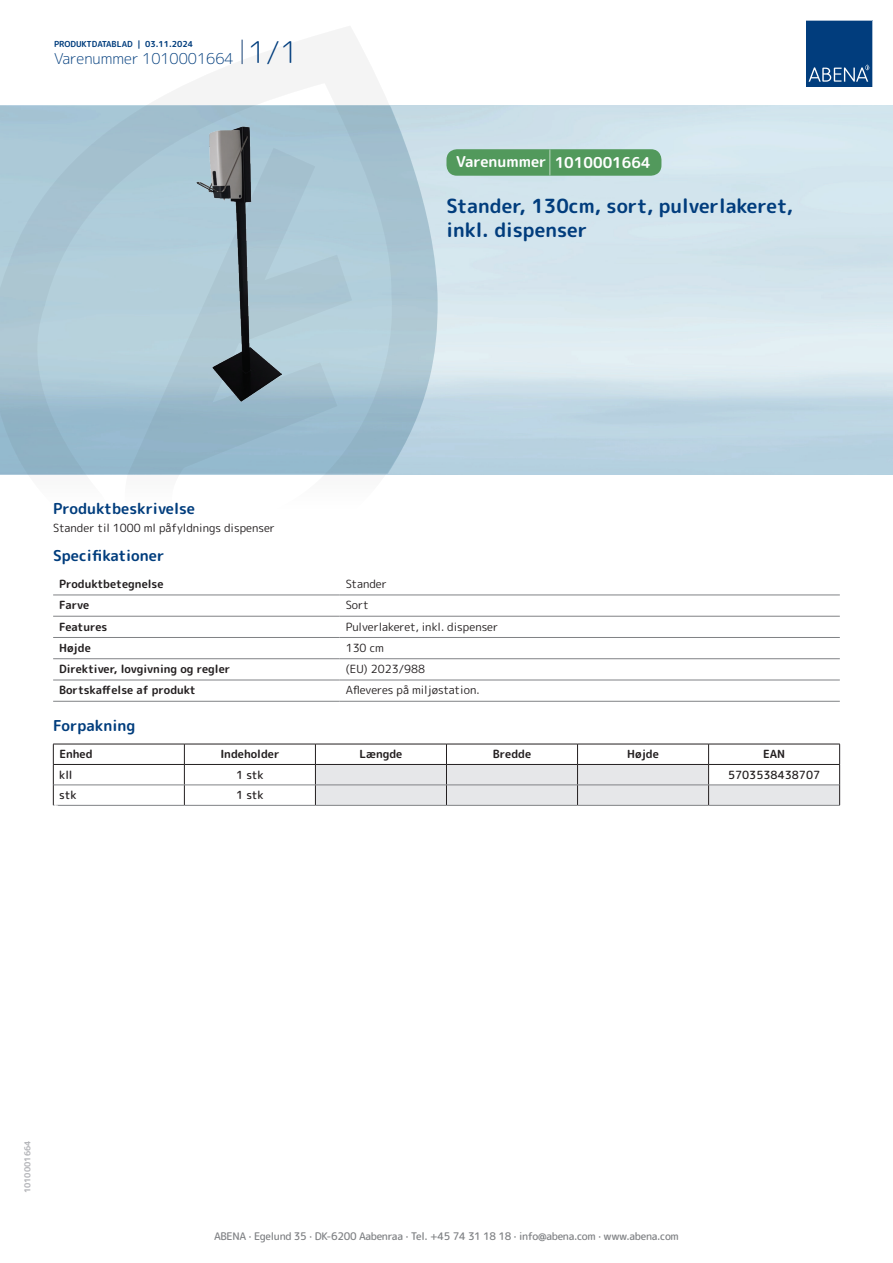
<style>
.page{position:relative;width:893px;height:1263px;background:#fff}
.page>*{position:absolute;margin:0;border:0;box-sizing:border-box;transform-origin:0 0}
.t1{font:700 19.5px/24px "Rounded Mplus 1 c";color:#013d7d}
.t2{font:700 15px "Rounded Mplus 1 c";color:#013d7d}
.t3{font:300 15px "Rounded Mplus 1 c";color:#013d7d}
.t4{font:700 15px "Rounded Mplus 1 c";color:#fff}
.t5{font:700 11.25px "Rounded Mplus 1 c";color:#231f20}
.t6{font:11.25px "Rounded Mplus 1 c";color:#231f20}
.t7{font:500 11.25px "Rounded Mplus 1 c";color:#231f20}
.t8{font:500 10.5px "Rounded Mplus 1 c";letter-spacing:-.03em;color:#808285}
.t9{font:700 10.5px "Rounded Mplus 1 c";color:#fff}
.t10{font:700 8.25px "Rounded Mplus 1 c";color:#013d7d}
.t11{font:700 8.25px "Rounded Mplus 1 c";color:#b2b3b7}
.s1{font-size:30px}
.s2{font-size:25.5px}
</style>
<div class="page">
<svg style="left:0;top:26px;width:439px;height:569px"></svg>
<svg style="left:0;top:106px;width:438px;height:368px;background:#a8c5d4"></svg>
<svg style="left:242px;top:40px;width:1px;height:24px"></svg>
<svg style="left:806px;top:20px;width:67px;height:67px;background:#144b86"></svg>
<img style="left:196px;top:127px;width:86px;height:275px">
<hr style="left:53px;top:595px;width:287px;height:1px;background:#808285">
<hr style="left:340px;top:595px;width:500px;height:1px;background:#808285">
<hr style="left:53px;top:616px;width:287px;height:1px;background:#808285">
<hr style="left:340px;top:616px;width:500px;height:1px;background:#808285">
<hr style="left:53px;top:637px;width:287px;height:1px;background:#808285">
<hr style="left:340px;top:637px;width:500px;height:1px;background:#808285">
<hr style="left:53px;top:658px;width:287px;height:1px;background:#808285">
<hr style="left:340px;top:658px;width:500px;height:1px;background:#808285">
<hr style="left:53px;top:680px;width:287px;height:1px;background:#808285">
<hr style="left:340px;top:680px;width:500px;height:1px;background:#808285">
<hr style="left:53px;top:701px;width:287px;height:1px;background:#808285">
<hr style="left:340px;top:701px;width:500px;height:1px;background:#808285">
<hr style="left:53px;top:744px;width:131px;height:1px;background:#231f20">
<hr style="left:184px;top:744px;width:131px;height:1px;background:#231f20">
<hr style="left:53px;top:764px;width:131px;height:1px;background:#231f20">
<hr style="left:184px;top:764px;width:131px;height:1px;background:#231f20">
<svg style="left:53px;top:744px;width:1px;height:61px"></svg>
<svg style="left:184px;top:744px;width:1px;height:61px"></svg>
<svg style="left:315px;top:744px;width:525px;height:61px"></svg>
<hr style="left:54px;top:785px;width:130px;height:1px;background:#808285">
<hr style="left:184px;top:785px;width:131px;height:1px;background:#808285">
<hr style="left:315px;top:785px;width:131px;height:1px;background:#808285">
<hr style="left:446px;top:785px;width:131px;height:1px;background:#808285">
<hr style="left:577px;top:785px;width:132px;height:1px;background:#808285">
<hr style="left:709px;top:785px;width:130px;height:1px;background:#808285">
<hr style="left:53px;top:805px;width:131px;height:1px;background:#808285">
<hr style="left:184px;top:805px;width:131px;height:1px;background:#808285">
<hr style="left:315px;top:805px;width:131px;height:1px;background:#808285">
<hr style="left:446px;top:805px;width:131px;height:1px;background:#808285">
<hr style="left:577px;top:805px;width:132px;height:1px;background:#808285">
<hr style="left:709px;top:805px;width:131px;height:1px;background:#808285">
<div style="left:446px;top:149px;width:215px;height:27px;background:#52995c;border-radius:10px"></div>
<p class="t10" style="left:54px;top:38px;width:141px">PRODUKTDATABLAD | 03.11.2024</p>
<h2 class="t3" style="left:54px;top:48px;width:246px">Varenummer 1010001664 <span class="s1">1/1</span></h2>
<h2 class="t4" style="left:456px;top:152px;width:196px">Varenummer <span class="s2">|</span> 1010001664</h2>
<h1 class="t1" style="left:446px;top:194px;width:348px">Stander, 130cm, sort, pulverlakeret, inkl. dispenser</h1>
<h2 class="t2" style="left:53px;top:498px;width:143px">Produktbeskrivelse</h2>
<p class="t6" style="left:53px;top:520px;width:223px">Stander til 1000 ml påfyldnings dispenser</p>
<h2 class="t2" style="left:53px;top:545px;width:113px">Specifikationer</h2>
<p class="t5" style="left:59px;top:576px;width:106px">Produktbetegnelse</p>
<p class="t6" style="left:346px;top:576px;width:43px">Stander</p>
<p class="t5" style="left:59px;top:597px;width:32px">Farve</p>
<p class="t6" style="left:346px;top:597px;width:25px">Sort</p>
<p class="t5" style="left:59px;top:618px;width:50px">Features</p>
<p class="t6" style="left:346px;top:618px;width:154px">Pulverlakeret, inkl. dispenser</p>
<p class="t5" style="left:59px;top:640px;width:33px">Højde</p>
<p class="t6" style="left:346px;top:640px;width:40px">130 cm</p>
<p class="t5" style="left:59px;top:661px;width:173px">Direktiver, lovgivning og regler</p>
<p class="t6" style="left:346px;top:661px;width:81px">(EU) 2023/988</p>
<p class="t5" style="left:59px;top:682px;width:138px">Bortskaffelse af produkt</p>
<p class="t6" style="left:346px;top:682px;width:135px">Afleveres på miljøstation.</p>
<h2 class="t2" style="left:53px;top:715px;width:84px">Forpakning</h2>
<p class="t5" style="left:59px;top:746px;width:35px">Enhed</p>
<p class="t5" style="left:220px;top:746px;width:61px">Indeholder</p>
<p class="t5" style="left:359px;top:746px;width:44px">Længde</p>
<p class="t5" style="left:493px;top:746px;width:40px">Bredde</p>
<p class="t5" style="left:627px;top:746px;width:33px">Højde</p>
<p class="t5" style="left:763px;top:746px;width:24px">EAN</p>
<p class="t7" style="left:59px;top:767px;width:15px">kll</p>
<p class="t7" style="left:236px;top:767px;width:29px">1 stk</p>
<p class="t7" style="left:728px;top:767px;width:94px">5703538438707</p>
<p class="t7" style="left:59px;top:787px;width:19px">stk</p>
<p class="t7" style="left:236px;top:787px;width:29px">1 stk</p>
<p class="t9" style="left:53px;top:801px;width:7px">*</p>
<p class="t11" style="left:22px;top:1193px;width:54px;rotate:-90deg">1010001664</p>
<p class="t8" style="left:214px;top:1229px;width:466px">ABENA · Egelund 35 · DK-6200 Aabenraa · Tel. +45 74 31 18 18 · info@abena.com · www.abena.com</p>
</div>
